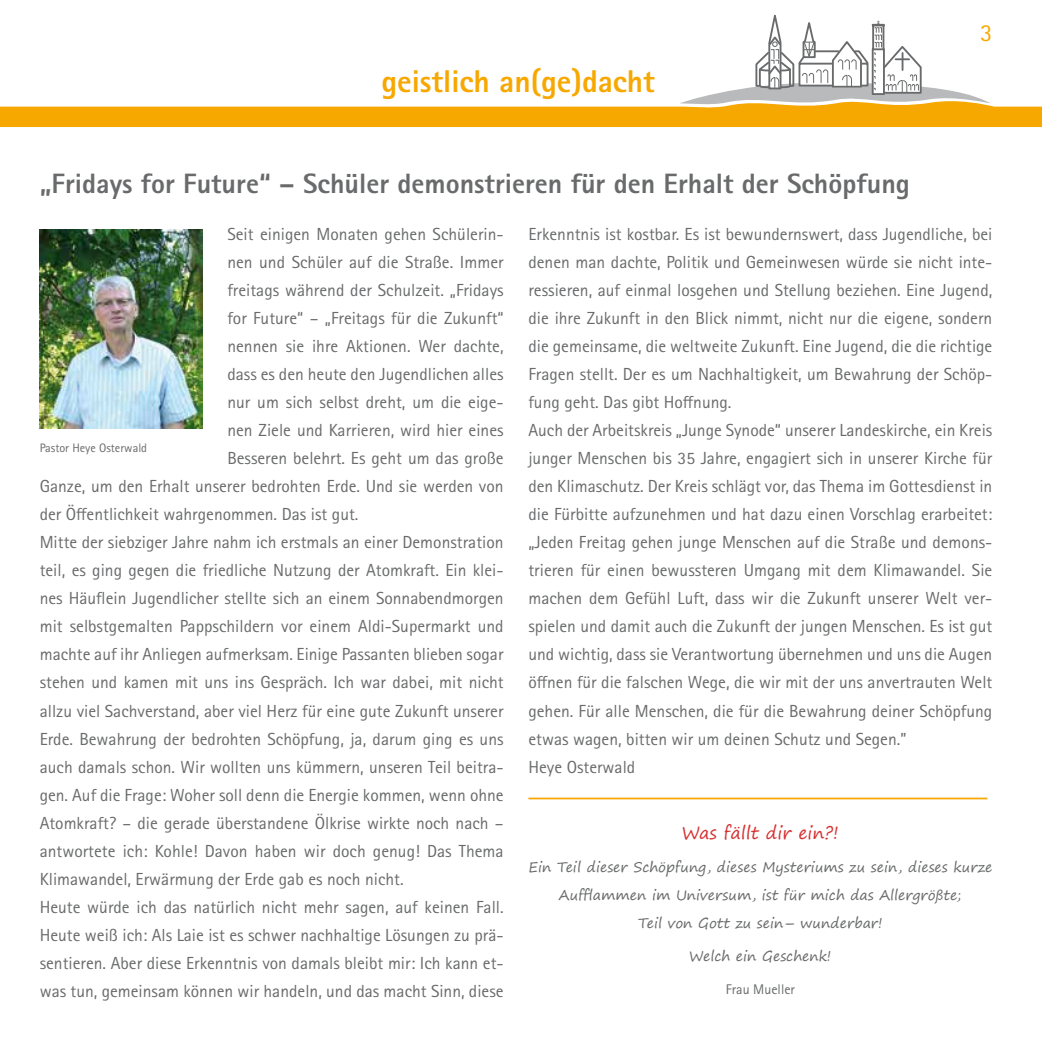
<style>
.page{position:relative;width:1042px;height:1042px;background:#fff}
.page>*{position:absolute;margin:0;border:0;box-sizing:border-box;transform-origin:0 0}
.t1{font:800 31.5px "Rotis Sans Serif Std";color:#f7a800}
.t2{font:800 28px "Rotis Sans Serif Std";color:#696a6b}
.t3{font:24.5px "Rotis Sans Serif Std";color:#f7a800}
.t4{font:17.5px/28px "Rotis Sans Serif Std";color:#696a6b}
.t5{font:17.5px "Segoe Print";color:#d73232}
.t6{font:14px/28px "Segoe Print";color:#696a6b;text-align:center}
.t7{font:14px "Rotis Sans Serif Std";color:#696a6b}
.t8{font:12.25px "Rotis Sans Serif Std";color:#696a6b}
</style>
<div class="page">
<svg style="left:0;top:15px;width:1042px;height:112px"></svg>
<img style="left:40px;top:230px;width:163px;height:199px">
<hr style="left:528px;top:797px;width:459px;height:2px;background:#f7a800">
<h1 class="t1" style="left:381px;top:62px;width:275px">geistlich an(ge)dacht</h1>
<h2 class="t2" style="left:40px;top:166px;width:872px">„Fridays for Future“ – Schüler demonstrieren für den Erhalt der Schöpfung</h2>
<h3 class="t3" style="left:980px;top:18px;width:14px">3</h3>
<p class="t4" style="left:227px;top:221px;width:278px">Seit einigen Monaten gehen Schülerin-</p>
<p class="t4" style="left:227px;top:249px;width:278px">nen und Schüler auf die Straße. Immer</p>
<p class="t4" style="left:227px;top:277px;width:278px">freitags während der Schulzeit. „Fridays</p>
<p class="t4" style="left:227px;top:305px;width:278px">for Future“ – „Freitags für die Zukunft“</p>
<p class="t4" style="left:227px;top:333px;width:278px">nennen sie ihre Aktionen. Wer dachte,</p>
<p class="t4" style="left:227px;top:361px;width:278px">dass es den heute den Jugendlichen alles</p>
<p class="t4" style="left:227px;top:389px;width:278px">nur um sich selbst dreht, um die eige-</p>
<p class="t4" style="left:227px;top:417px;width:278px">nen Ziele und Karrieren, wird hier eines</p>
<p class="t4" style="left:227px;top:445px;width:278px">Besseren belehrt. Es geht um das große</p>
<p class="t4" style="left:40px;top:473px;width:465px">Ganze, um den Erhalt unserer bedrohten Erde. Und sie werden von</p>
<p class="t4" style="left:40px;top:501px;width:320px">der Öffentlichkeit wahrgenommen. Das ist gut.</p>
<p class="t4" style="left:40px;top:529px;width:465px">Mitte der siebziger Jahre nahm ich erstmals an einer Demonstration</p>
<p class="t4" style="left:40px;top:557px;width:465px">teil, es ging gegen die friedliche Nutzung der Atomkraft. Ein klei-</p>
<p class="t4" style="left:40px;top:585px;width:465px">nes Häuflein Jugendlicher stellte sich an einem Sonnabendmorgen</p>
<p class="t4" style="left:40px;top:613px;width:465px">mit selbstgemalten Pappschildern vor einem Aldi-Supermarkt und</p>
<p class="t4" style="left:40px;top:641px;width:465px">machte auf ihr Anliegen aufmerksam. Einige Passanten blieben sogar</p>
<p class="t4" style="left:40px;top:669px;width:465px">stehen und kamen mit uns ins Gespräch. Ich war dabei, mit nicht</p>
<p class="t4" style="left:40px;top:697px;width:465px">allzu viel Sachverstand, aber viel Herz für eine gute Zukunft unserer</p>
<p class="t4" style="left:40px;top:725px;width:465px">Erde. Bewahrung der bedrohten Schöpfung, ja, darum ging es uns</p>
<p class="t4" style="left:40px;top:753px;width:465px">auch damals schon. Wir wollten uns kümmern, unseren Teil beitra-</p>
<p class="t4" style="left:40px;top:781px;width:465px">gen. Auf die Frage: Woher soll denn die Energie kommen, wenn ohne</p>
<p class="t4" style="left:40px;top:809px;width:465px">Atomkraft? – die gerade überstandene Ölkrise wirkte noch nach –</p>
<p class="t4" style="left:40px;top:837px;width:465px">antwortete ich: Kohle! Davon haben wir doch genug! Das Thema</p>
<p class="t4" style="left:40px;top:865px;width:365px">Klimawandel, Erwärmung der Erde gab es noch nicht.</p>
<p class="t4" style="left:40px;top:893px;width:465px">Heute würde ich das natürlich nicht mehr sagen, auf keinen Fall.</p>
<p class="t4" style="left:40px;top:921px;width:465px">Heute weiß ich: Als Laie ist es schwer nachhaltige Lösungen zu prä-</p>
<p class="t4" style="left:40px;top:949px;width:465px">sentieren. Aber diese Erkenntnis von damals bleibt mir: Ich kann et-</p>
<p class="t4" style="left:40px;top:977px;width:465px">was tun, gemeinsam können wir handeln, und das macht Sinn, diese</p>
<p class="t8" style="left:40px;top:440px;width:109px">Pastor Heye Osterwald</p>
<p class="t4" style="left:528px;top:221px;width:465px">Erkenntnis ist kostbar. Es ist bewundernswert, dass Jugendliche, bei denen man dachte, Politik und Gemeinwesen würde sie nicht inte&shy;ressieren, auf einmal losgehen und Stellung beziehen. Eine Jugend, die ihre Zukunft in den Blick nimmt, nicht nur die eigene, sondern die gemeinsame, die weltweite Zukunft. Eine Jugend, die die richtige Fragen stellt. Der es um Nachhaltigkeit, um Bewahrung der Schöp&shy;fung geht. Das gibt Hoffnung.<br>Auch der Arbeitskreis „Junge Synode“ unserer Landeskirche, ein Kreis junger Menschen bis 35 Jahre, engagiert sich in unserer Kirche für den Klimaschutz. Der Kreis schlägt vor, das Thema im Gottesdienst in die Fürbitte aufzunehmen und hat dazu einen Vorschlag erarbeitet: „Jeden Freitag gehen junge Menschen auf die Straße und demons&shy;trieren für einen bewussteren Umgang mit dem Klimawandel. Sie machen dem Gefühl Luft, dass wir die Zukunft unserer Welt ver&shy;spielen und damit auch die Zukunft der jungen Menschen. Es ist gut und wichtig, dass sie Verantwortung übernehmen und uns die Augen öffnen für die falschen Wege, die wir mit der uns anvertrauten Welt gehen. Für alle Menschen, die für die Bewahrung deiner Schöpfung etwas wagen, bitten wir um deinen Schutz und Segen.”<br>Heye Osterwald</p>
<p class="t5" style="left:682px;top:817px;width:159px">Was fällt dir ein?!</p>
<p class="t6" style="left:528px;top:853px;width:465px">Ein Teil dieser Schöpfung, dieses Mysteriums zu sein, dieses kurze<br>Aufflammen im Universum, ist für mich das Allergrößte;<br>Teil von Gott zu sein– wunderbar!</p>
<p class="t6" style="left:689px;top:942px;width:144px">Welch ein Geschenk!</p>
<p class="t7" style="left:726px;top:981px;width:71px">Frau Mueller</p>
</div>
